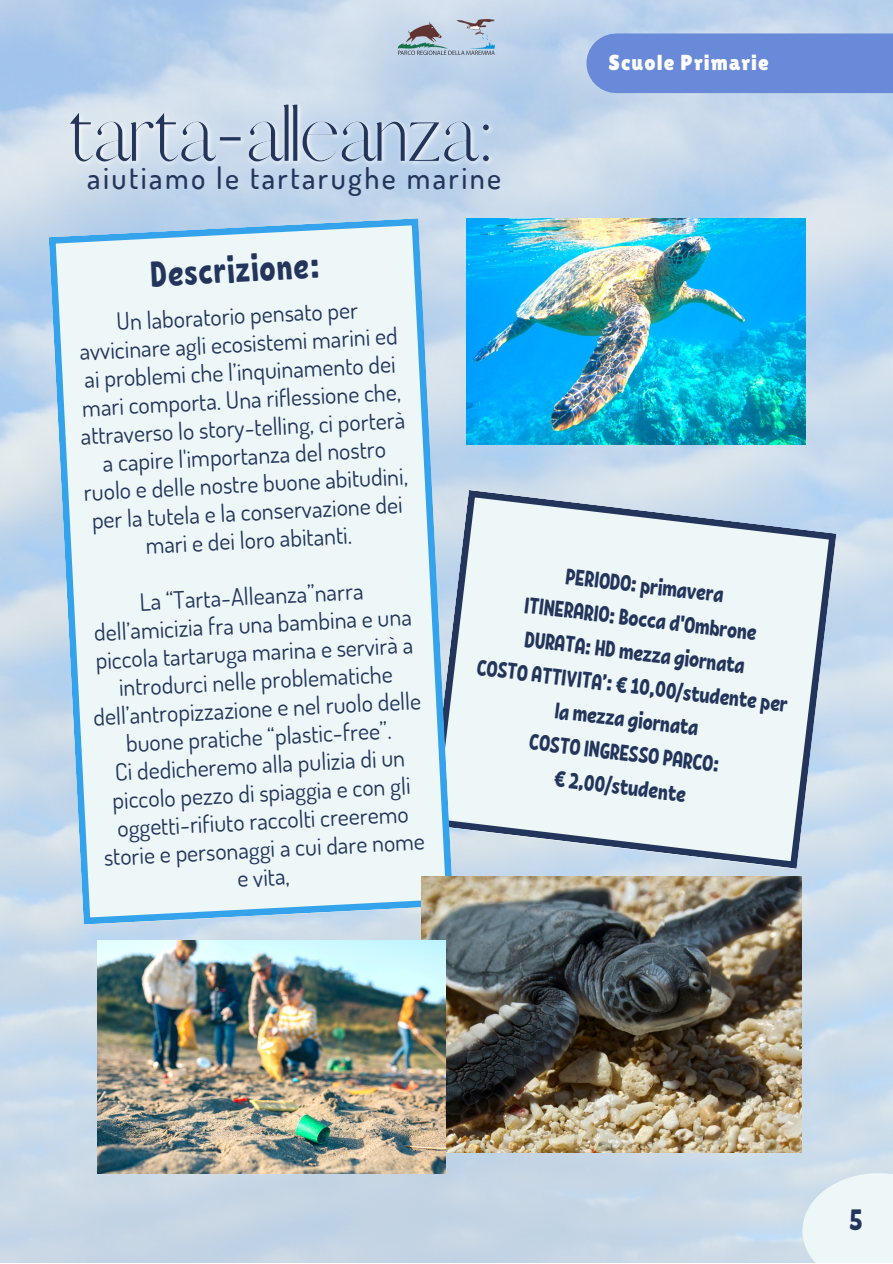
<style>
.page{position:relative;width:893px;height:1264px;background:#fff}
.page>*{position:absolute;margin:0;border:0;box-sizing:border-box;transform-origin:0 0}
.t1{font:36px "RF Krabuler";color:#24355c}
.t2{font:500 30px "Dosis";letter-spacing:.08em;color:#24355c}
.t3{font:30px "RF Krabuler";color:#24355c}
.t4{font:24px/28px "Dosis";color:#24355c;text-align:center}
.t5{font:22.5px/33.8px "RF Krabuler";color:#24355c;text-align:center}
.t6{font:21.6px "Lilita One";letter-spacing:.05em;color:#fff}
</style>
<div class="page">
<img style="left:0;top:0;width:892px;height:1262px">
<img style="left:392px;top:13px;width:108px;height:45px">
<svg style="left:453px;top:490px;width:383px;height:378px;background:#dce8ed"></svg>
<svg style="left:49px;top:218px;width:404px;height:706px;background:#dfeff5"></svg>
<div style="left:802px;top:1173px;width:90px;height:89px;background:#edf7f8"></div>
<div style="left:616px;top:33px;width:276px;height:60px;background:#688ad8"></div>
<img style="left:466px;top:218px;width:339px;height:226px">
<img style="left:421px;top:876px;width:380px;height:276px">
<img style="left:97px;top:940px;width:349px;height:233px">
<img style="left:62px;top:82px;width:436px;height:110px">
<p class="t2" style="left:87px;top:158px;width:415px">aiutiamo le tartarughe marine</p>
<h1 class="t1" style="left:149px;top:251px;width:172px;rotate:-3deg">Descrizione:</h1>
<p class="t6" style="left:608px;top:50px;width:161px">Scuole Primarie</p>
<p class="t4" style="left:74px;top:309px;width:326px;rotate:-3deg">Un laboratorio pensato per avvicinare agli ecosistemi marini ed ai problemi che l’inquinamento dei mari comporta. Una riflessione che, attraverso lo story-telling, ci porterà a capire l'importanza del nostro ruolo e delle nostre buone abitudini, per la tutela e la conservazione dei mari e dei loro abitanti.</p>
<p class="t4" style="left:87px;top:590px;width:329px;rotate:-3deg">La “Tarta-Alleanza”narra dell’amicizia fra una bambina e una piccola tartaruga marina e servirà a introdurci nelle problematiche dell’antropizzazione e nel ruolo delle buone pratiche “plastic-free”.<br>Ci dedicheremo alla pulizia di un piccolo pezzo di spiaggia e con gli oggetti-rifiuto raccolti creeremo storie e personaggi a cui dare nome e vita,</p>
<p class="t5" style="left:530px;top:553px;width:236px;rotate:7deg">PERIODO: primavera<br>ITINERARIO: Bocca d'Ombrone</p>
<p class="t5" style="left:479px;top:648px;width:315px;rotate:7deg">COSTO ATTIVITA’: € 10,00/studente per</p>
<p class="t5" style="left:526px;top:620px;width:223px;rotate:7deg">DURATA: HD mezza giornata</p>
<p class="t5" style="left:535px;top:689px;width:193px;rotate:7deg">la mezza giornata<br>COSTO INGRESSO PARCO: € 2,00/studente</p>
<p class="t3" style="left:848px;top:1200px;width:16px">5</p>
</div>
